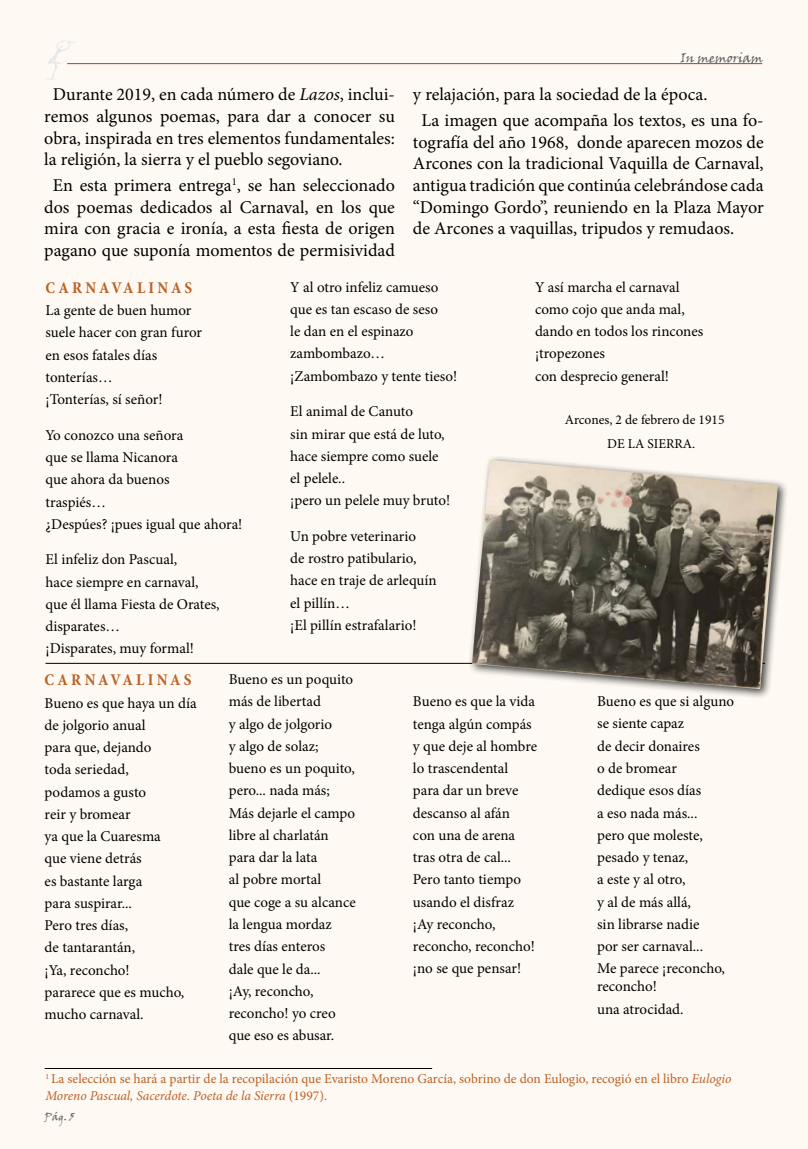
<style>
.page{position:relative;width:808px;height:1149px;background:#fff}
.page>*{position:absolute;margin:0;border:0;box-sizing:border-box;transform-origin:0 0}
.t1{font:18px/21.6px "Minion Pro";color:#000;text-align:justify}
.t2{font:700 condensed 16.5px "Minion Pro";letter-spacing:.2em;color:#bb6125}
.t3{font:15px/22.2px "Minion Pro";color:#000}
.t4{font:13.5px/16.2px "Minion Pro";color:#bb6125}
.t5{font:13.5px/24px "Minion Pro";color:#000}
.t6{font:13.5px "Viner Hand ITC";color:#616264}
.t7{font:10.5px "Viner Hand ITC";color:#616264}
.s1{font-style:italic}
</style>
<div class="page">
<div style="left:0;top:0;width:808px;height:1148px;background:#fef9f2"></div>
<hr style="left:67px;top:63px;width:695px;height:1px;background:#b93926">
<svg style="left:46px;top:40px;width:31px;height:40px"></svg>
<hr style="left:45px;top:662px;width:720px;height:1px;background:#000">
<div style="left:467px;top:455px;width:322px;height:244px;background:#000;opacity:.75"></div>
<img style="left:472px;top:460px;width:306px;height:229px">
<hr style="left:45px;top:1067px;width:387px;height:1px;background:#000">
<p class="t1" style="left:44px;top:84px;width:352px;text-indent:9px">Durante 2019, en cada número de <span class="s1">Lazos</span>, inclui&shy;remos algunos poemas, para dar a conocer su obra, inspirada en tres elementos fundamentales: la religión, la sierra y el pueblo segoviano.</p>
<p class="t1" style="left:44px;top:174px;width:352px;text-align:center">En esta primera entrega<sup>1</sup>, se han seleccionado dos poemas dedicados al Carnaval, en los que mira con gracia e ironía, a esta fiesta de origen pagano que suponía momentos de permisividad</p>
<p class="t6" style="left:680px;top:49px;width:84px">In memoriam</p>
<p class="t1" style="left:421px;top:82px;width:344px;line-height:25.8px;text-indent:-8px">y relajación, para la sociedad de la época.<br>La imagen que acompaña los textos, es una fo-</p>
<p class="t1" style="left:413px;top:131px;width:352px">tografía del año 1968, donde aparecen mozos de Arcones con la tradicional Vaquilla de Carnaval, antigua tradición que continúa celebrándose cada “Domingo Gordo”, reuniendo en la Plaza Mayor de Arcones a vaquillas, tripudos y remudaos.</p>
<p class="t2" style="left:46px;top:276px;width:148px">CARNAVALINAS</p>
<p class="t3" style="left:46px;top:299px;width:158px">La gente de buen humor suele hacer con gran furor en esos fatales días tonterías…<br>¡Tonterías, sí señor!</p>
<p class="t3" style="left:46px;top:424px;width:198px">Yo conozco una señora<br>que se llama Nicanora<br>que ahora da buenos<br>traspiés…<br>¿Despúes? ¡pues igual que ahora!</p>
<p class="t3" style="left:46px;top:548px;width:176px">El infeliz don Pascual,<br>hace siempre en carnaval, que él llama Fiesta de Orates, disparates…<br>¡Disparates, muy formal!</p>
<p class="t3" style="left:290px;top:276px;width:168px">Y al otro infeliz camueso que es tan escaso de seso<br>le dan en el espinazo zambombazo… ¡Zambombazo y tente tieso!</p>
<p class="t3" style="left:290px;top:400px;width:161px">El animal de Canuto<br>sin mirar que está de luto, hace siempre como suele el pelele..<br>¡pero un pelele muy bruto!</p>
<p class="t3" style="left:290px;top:525px;width:148px">Un pobre veterinario<br>de rostro patibulario, hace en traje de arlequín el pillín…<br>¡El pillín estrafalario!</p>
<p class="t3" style="left:535px;top:276px;width:170px">Y así marcha el carnaval como cojo que anda mal, dando en todos los rincones ¡tropezones<br>con desprecio general!</p>
<p class="t5" style="left:607px;top:407px;width:119px;text-indent:-43px">Arcones, 2 de febrero de 1915<br>DE LA SIERRA.</p>
<p class="t2" style="left:45px;top:668px;width:148px">CARNAVALINAS</p>
<p class="t3" style="left:45px;top:691px;width:154px">Bueno es que haya un día de jolgorio anual<br>para que, dejando<br>toda seriedad,<br>podamos a gusto<br>reir y bromear<br>ya que la Cuaresma<br>que viene detrás<br>es bastante larga<br>para suspirar...<br>Pero tres días,<br>de tantarantán,<br>¡Ya, reconcho!<br>pararece que es mucho, mucho carnaval.</p>
<p class="t3" style="left:229px;top:668px;width:128px">Bueno es un poquito más de libertad<br>y algo de jolgorio<br>y algo de solaz; bueno es un poquito, pero... nada más;<br>Más dejarle el campo libre al charlatán para dar la lata<br>al pobre mortal<br>que coge a su alcance la lengua mordaz tres días enteros<br>dale que le da...<br>¡Ay, reconcho, reconcho! yo creo que eso es abusar.</p>
<p class="t3" style="left:413px;top:690px;width:126px">Bueno es que la vida tenga algún compás y que deje al hombre lo trascendental para dar un breve descanso al afán<br>con una de arena tras otra de cal...<br>Pero tanto tiempo usando el disfraz ¡Ay reconcho, reconcho, reconcho! ¡no se que pensar!</p>
<p class="t3" style="left:597px;top:690px;width:138px">Bueno es que si alguno se siente capaz<br>de decir donaires<br>o de bromear<br>dedique esos días<br>a eso nada más...<br>pero que moleste, pesado y tenaz,<br>a este y al otro,<br>y al de más allá,<br>sin librarse nadie<br>por ser carnaval...<br>Me parece ¡reconcho,</p>
<p class="t3" style="left:597px;top:975px;width:88px">reconcho!<br>una atrocidad.</p>
<p class="t4" style="left:46px;top:1070px;width:687px"><sup>1</sup> La selección se hará a partir de la recopilación que Evaristo Moreno García, sobrino de don Eulogio, recogió en el libro <span class="s1">Eulogio<br>Moreno Pascual, Sacerdote. Poeta de la Sierra</span> (1997).</p>
<p class="t7" style="left:45px;top:1110px;width:31px">Pág. 5</p>
</div>
